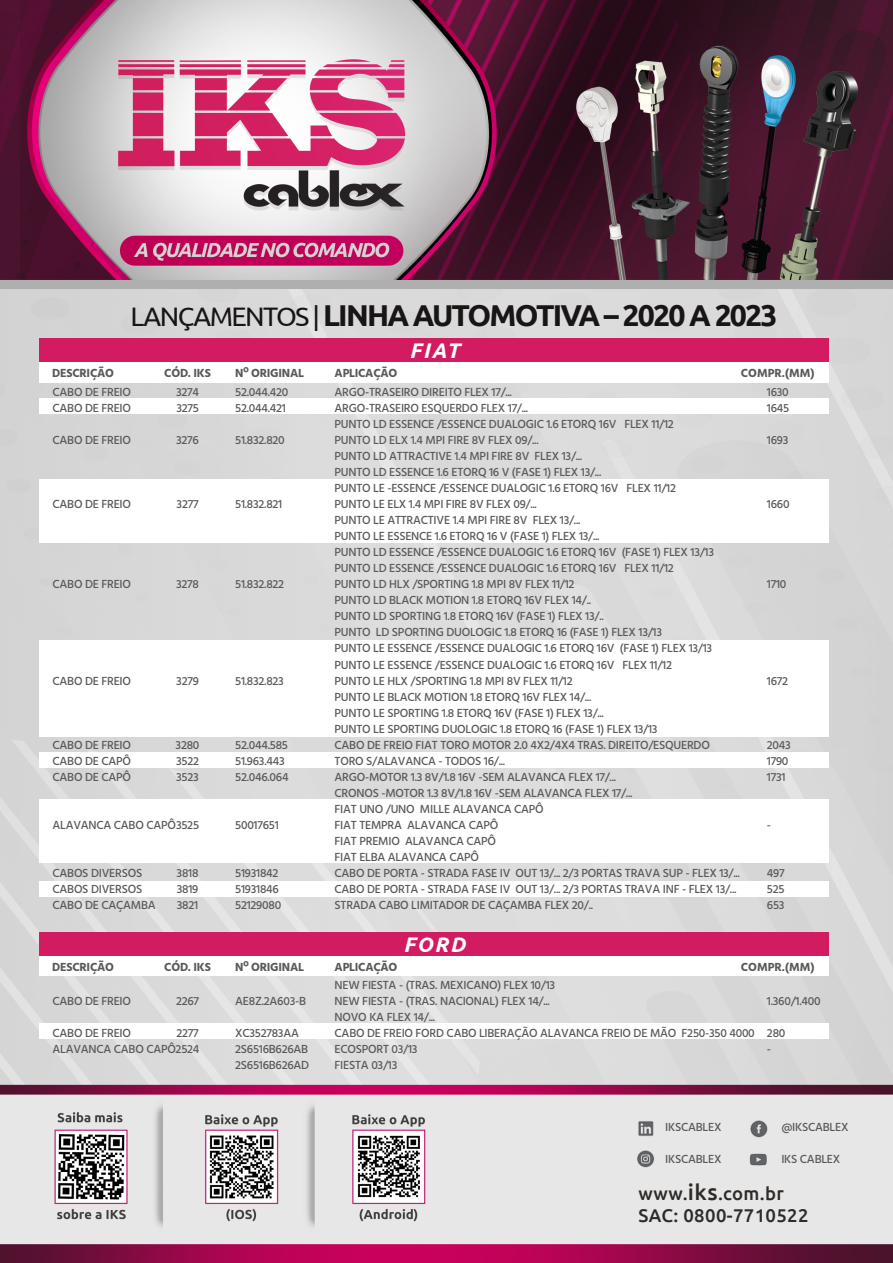
<style>
.page{position:relative;width:893px;height:1263px;background:#fff}
.page>*{position:absolute;margin:0;border:0;box-sizing:border-box;transform-origin:0 0}
.t1{font:700 30.15px "Ubuntu";letter-spacing:-.06em;color:#181514}
.t2{font:italic 700 21.15px "Ubuntu";letter-spacing:.08em;color:#fff}
.t3{font:500 18.45px/21.3px "Ubuntu";letter-spacing:.02em;color:#2e2a27}
.t4{font:500 12px/16px "Hind";letter-spacing:-.02em;color:#5a5858}
.t5{font:700 12px "Hind";letter-spacing:-.02em;color:#5a5858}
.s1{font-weight:400;font-size:26.7px}
.s2{font-size:22.35px}
</style>
<div class="page">
<img style="left:0;top:0;width:893px;height:1263px">
<div style="left:39px;top:362px;width:790px;height:21px;background:#fff"></div>
<div style="left:39px;top:399px;width:790px;height:15px;background:#fff"></div>
<div style="left:39px;top:753px;width:790px;height:15px;background:#fff"></div>
<div style="left:39px;top:881px;width:790px;height:16px;background:#fff"></div>
<div style="left:39px;top:799px;width:790px;height:64px;background:#fff"></div>
<div style="left:39px;top:479px;width:790px;height:63px;background:#fff"></div>
<div style="left:39px;top:640px;width:790px;height:97px;background:#fff"></div>
<div style="left:39px;top:339px;width:790px;height:23px;background:#d21b61"></div>
<div style="left:39px;top:955px;width:790px;height:21px;background:#fff"></div>
<div style="left:39px;top:1024px;width:790px;height:15px;background:#fff"></div>
<div style="left:39px;top:932px;width:790px;height:23px;background:#d21b61"></div>
<h1 class="t1" style="left:131px;top:295px;width:649px"><span class="s1">LANÇAMENTOS |</span> LINHA AUTOMOTIVA – 2020 A 2023</h1>
<h2 class="t2" style="left:409px;top:338px;width:51px">FIAT</h2>
<p class="t5" style="left:52px;top:366px;width:63px">DESCRIÇÃO</p>
<p class="t5" style="left:164px;top:366px;width:48px">CÓD. IKS</p>
<p class="t5" style="left:235px;top:366px;width:70px">Nº ORIGINAL</p>
<p class="t4" style="left:53px;top:384px;width:80px">CABO DE FREIO<br>CABO DE FREIO</p>
<p class="t4" style="left:53px;top:432px;width:80px">CABO DE FREIO</p>
<p class="t4" style="left:235px;top:384px;width:55px">52.044.420<br>52.044.421</p>
<p class="t4" style="left:235px;top:432px;width:51px">51.832.820</p>
<p class="t4" style="left:176px;top:384px;width:24px">3274<br>3275</p>
<p class="t4" style="left:176px;top:432px;width:24px">3276</p>
<p class="t4" style="left:53px;top:497px;width:80px">CABO DE FREIO</p>
<p class="t4" style="left:177px;top:497px;width:23px">3277</p>
<p class="t4" style="left:235px;top:497px;width:49px">51.832.821</p>
<p class="t4" style="left:53px;top:577px;width:80px">CABO DE FREIO</p>
<p class="t4" style="left:176px;top:577px;width:24px">3278</p>
<p class="t4" style="left:235px;top:577px;width:51px">51.832.822</p>
<p class="t4" style="left:53px;top:673px;width:80px">CABO DE FREIO</p>
<p class="t4" style="left:176px;top:673px;width:24px">3279</p>
<p class="t4" style="left:235px;top:673px;width:50px">51.832.823</p>
<p class="t4" style="left:53px;top:737px;width:80px;text-align:justify">CABO DE FREIO CABO DE CAPÔ CABO DE CAPÔ</p>
<p class="t4" style="left:53px;top:818px;width:148px">ALAVANCA CABO CAPÔ3525</p>
<p class="t4" style="left:53px;top:866px;width:105px">CABOS DIVERSOS<br>CABOS DIVERSOS<br>CABO DE CAÇAMBA</p>
<p class="t4" style="left:176px;top:737px;width:25px;text-align:justify">3280<br>3522<br>3523</p>
<p class="t4" style="left:177px;top:866px;width:23px;text-align:justify">3818<br>3819<br>3821</p>
<p class="t4" style="left:235px;top:737px;width:55px">52.044.585<br>51.963.443<br>52.046.064</p>
<p class="t4" style="left:235px;top:818px;width:45px">50017651</p>
<p class="t4" style="left:235px;top:866px;width:48px">51931842<br>51931846<br>52129080</p>
<p class="t5" style="left:52px;top:959px;width:63px">DESCRIÇÃO</p>
<p class="t5" style="left:164px;top:959px;width:48px">CÓD. IKS</p>
<p class="t5" style="left:235px;top:959px;width:70px">Nº ORIGINAL</p>
<p class="t4" style="left:53px;top:994px;width:80px">CABO DE FREIO</p>
<p class="t4" style="left:53px;top:1026px;width:148px">CABO DE FREIO<br>ALAVANCA CABO CAPÔ2524</p>
<p class="t4" style="left:235px;top:994px;width:72px">AE8Z.2A603-B</p>
<p class="t4" style="left:235px;top:1026px;width:75px">XC352783AA<br>2S6516B626AB<br>2S6516B626AD</p>
<p class="t4" style="left:176px;top:994px;width:25px">2267</p>
<p class="t4" style="left:176px;top:1026px;width:24px">2277</p>
<p class="t5" style="left:335px;top:366px;width:64px">APLICAÇÃO</p>
<p class="t5" style="left:741px;top:366px;width:75px">COMPR.(MM)</p>
<p class="t4" style="left:335px;top:384px;width:407px">ARGO-TRASEIRO DIREITO FLEX 17/...<br>ARGO-TRASEIRO ESQUERDO FLEX 17/...<br>PUNTO LD ESSENCE /ESSENCE DUALOGIC 1.6 ETORQ 16V FLEX 11/12<br>PUNTO LD ELX 1.4 MPI FIRE 8V FLEX 09/...<br>PUNTO LD ATTRACTIVE 1.4 MPI FIRE 8V FLEX 13/...<br>PUNTO LD ESSENCE 1.6 ETORQ 16 V (FASE 1) FLEX 13/...<br>PUNTO LE -ESSENCE /ESSENCE DUALOGIC 1.6 ETORQ 16V FLEX 11/12<br>PUNTO LE ELX 1.4 MPI FIRE 8V FLEX 09/...<br>PUNTO LE ATTRACTIVE 1.4 MPI FIRE 8V FLEX 13/...<br>PUNTO LE ESSENCE 1.6 ETORQ 16 V (FASE 1) FLEX 13/...<br>PUNTO LD ESSENCE /ESSENCE DUALOGIC 1.6 ETORQ 16V (FASE 1) FLEX 13/13<br>PUNTO LD ESSENCE /ESSENCE DUALOGIC 1.6 ETORQ 16V FLEX 11/12<br>PUNTO LD HLX /SPORTING 1.8 MPI 8V FLEX 11/12<br>PUNTO LD BLACK MOTION 1.8 ETORQ 16V FLEX 14/..<br>PUNTO LD SPORTING 1.8 ETORQ 16V (FASE 1) FLEX 13/..<br>PUNTO LD SPORTING DUOLOGIC 1.8 ETORQ 16 (FASE 1) FLEX 13/13<br>PUNTO LE ESSENCE /ESSENCE DUALOGIC 1.6 ETORQ 16V (FASE 1) FLEX 13/13<br>PUNTO LE ESSENCE /ESSENCE DUALOGIC 1.6 ETORQ 16V FLEX 11/12<br>PUNTO LE HLX /SPORTING 1.8 MPI 8V FLEX 11/12<br>PUNTO LE BLACK MOTION 1.8 ETORQ 16V FLEX 14/...<br>PUNTO LE SPORTING 1.8 ETORQ 16V (FASE 1) FLEX 13/...<br>PUNTO LE SPORTING DUOLOGIC 1.8 ETORQ 16 (FASE 1) FLEX 13/13<br>CABO DE FREIO FIAT TORO MOTOR 2.0 4X2/4X4 TRAS. DIREITO/ESQUERDO TORO S/ALAVANCA - TODOS 16/...<br>ARGO-MOTOR 1.3 8V/1.8 16V -SEM ALAVANCA FLEX 17/...<br>CRONOS -MOTOR 1.3 8V/1.8 16V -SEM ALAVANCA FLEX 17/...<br>FIAT UNO /UNO MILLE ALAVANCA CAPÔ<br>FIAT TEMPRA ALAVANCA CAPÔ<br>FIAT PREMIO ALAVANCA CAPÔ<br>FIAT ELBA ALAVANCA CAPÔ<br>CABO DE PORTA - STRADA FASE IV OUT 13/... 2/3 PORTAS TRAVA SUP - FLEX 13/...<br>CABO DE PORTA - STRADA FASE IV OUT 13/... 2/3 PORTAS TRAVA INF - FLEX 13/...<br>STRADA CABO LIMITADOR DE CAÇAMBA FLEX 20/..</p>
<h2 class="t2" style="left:403px;top:931px;width:63px">FORD</h2>
<p class="t4" style="left:767px;top:384px;width:24px">1630<br>1645</p>
<p class="t4" style="left:767px;top:432px;width:23px">1693</p>
<p class="t4" style="left:767px;top:497px;width:24px">1660</p>
<p class="t4" style="left:767px;top:577px;width:21px">1710</p>
<p class="t4" style="left:767px;top:673px;width:23px">1672</p>
<p class="t4" style="left:767px;top:737px;width:25px">2043<br>1790<br>1731</p>
<p class="t4" style="left:767px;top:818px;width:6px">-</p>
<p class="t4" style="left:767px;top:866px;width:19px;text-align:justify">497<br>525<br>653</p>
<p class="t5" style="left:335px;top:959px;width:64px">APLICAÇÃO</p>
<p class="t5" style="left:741px;top:959px;width:75px">COMPR.(MM)</p>
<p class="t4" style="left:335px;top:978px;width:422px">NEW FIESTA - (TRAS. MEXICANO) FLEX 10/13<br>NEW FIESTA - (TRAS. NACIONAL) FLEX 14/...<br>NOVO KA FLEX 14/...<br>CABO DE FREIO FORD CABO LIBERAÇÃO ALAVANCA FREIO DE MÃO F250-350 4000<br>ECOSPORT 03/13<br>FIESTA 03/13</p>
<p class="t4" style="left:767px;top:994px;width:55px">1.360/1.400</p>
<p class="t4" style="left:767px;top:1026px;width:20px">280 -</p>
<p class="t4" style="left:665px;top:1119px;width:58px">IKSCABLEX</p>
<p class="t4" style="left:665px;top:1152px;width:58px">IKSCABLEX</p>
<p class="t4" style="left:781px;top:1152px;width:61px">IKS CABLEX</p>
<p class="t4" style="left:781px;top:1119px;width:69px">@IKSCABLEX</p>
<h3 class="t3" style="left:638px;top:1182px;width:172px">www.<span class="s2">iks</span>.com.br<br>SAC: 0800-7710522</h3>
</div>
